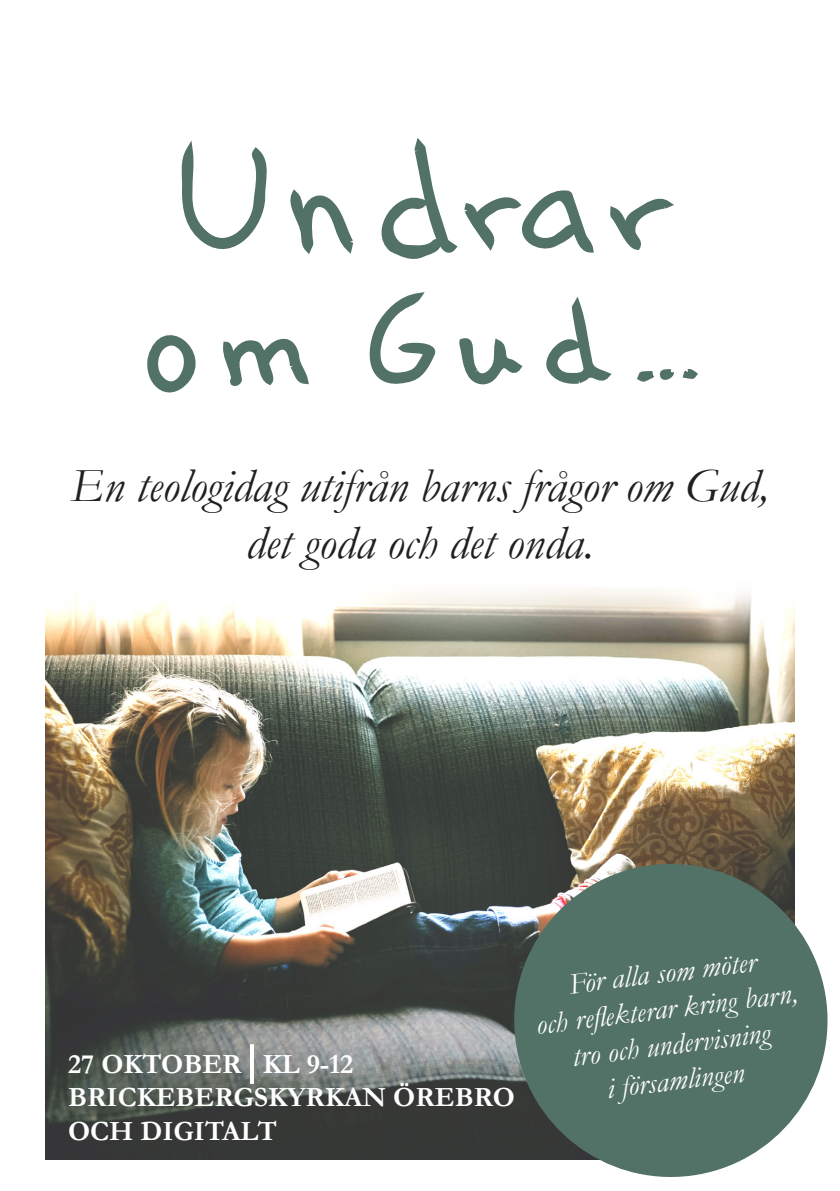
<style>
.page{position:relative;width:840px;height:1191px;background:#fff}
.page>*{position:absolute;margin:0;border:0;box-sizing:border-box;transform-origin:0 0}
.t1{font:italic 48px "Garamond";color:#231f20}
.t2{font:italic 30px "Garamond";color:#fff}
.t3{font:700 28px "Garamond";color:#fff}
</style>
<div class="page">
<img style="left:45px;top:590px;width:749px;height:569px">
<hr style="left:250px;top:1044px;width:4px;height:39px;background:#fff">
<svg style="left:504px;top:854px;width:324px;height:323px;background:#657b73"></svg>
<svg style="left:181px;top:140px;width:86px;height:109px"></svg>
<svg style="left:369px;top:292px;width:67px;height:92px"></svg>
<svg style="left:223px;top:338px;width:86px;height:48px"></svg>
<svg style="left:546px;top:296px;width:66px;height:88px"></svg>
<svg style="left:290px;top:189px;width:64px;height:65px"></svg>
<svg style="left:147px;top:335px;width:49px;height:58px"></svg>
<svg style="left:459px;top:338px;width:64px;height:47px"></svg>
<svg style="left:610px;top:198px;width:64px;height:52px"></svg>
<svg style="left:381px;top:138px;width:213px;height:121px"></svg>
<svg style="left:637px;top:369px;width:61px;height:13px"></svg>
<p class="t1" style="left:71px;top:453px;width:699px">En teologidag utifrån barns frågor om Gud,</p>
<p class="t1" style="left:246px;top:510px;width:349px">det goda och det onda.</p>
<p class="t3" style="left:68px;top:1044px;width:287px">27 OKTOBER KL 9-12</p>
<p class="t3" style="left:68px;top:1078px;width:448px">BRICKEBERGSKYRKAN ÖREBRO</p>
<p class="t3" style="left:68px;top:1111px;width:210px">OCH DIGITALT</p>
<p class="t2" style="left:566px;top:964px;width:189px;rotate:-7deg">För alla som möter</p>
<p class="t2" style="left:533px;top:1004px;width:265px;rotate:-7deg">och reflekterar kring barn,</p>
<p class="t2" style="left:569px;top:1036px;width:201px;rotate:-7deg">tro och undervisning</p>
<p class="t2" style="left:604px;top:1068px;width:139px;rotate:-7deg">i församlingen</p>
</div>
